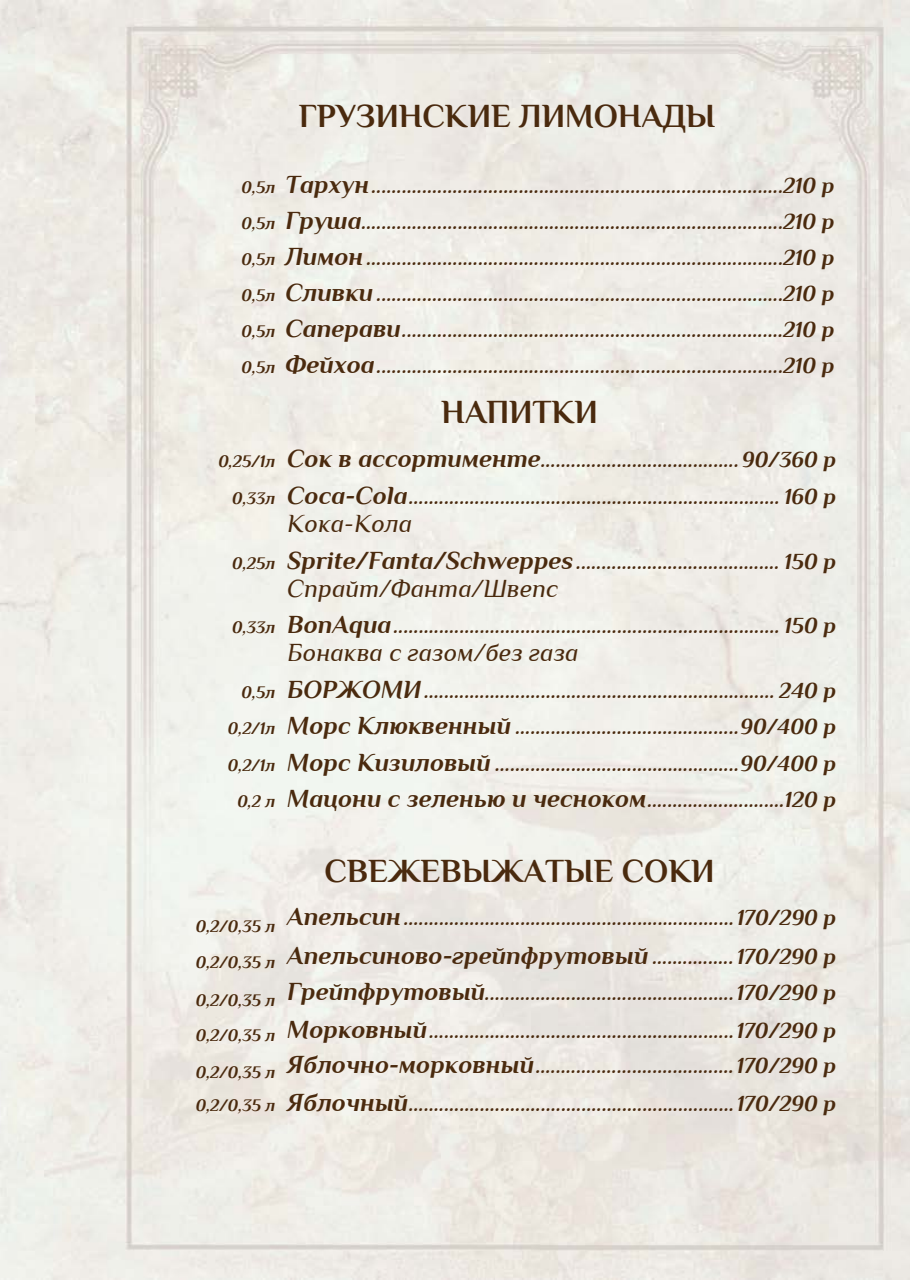
<style>
.page{position:relative;width:910px;height:1280px;background:#fff}
.page>*{position:absolute;margin:0;border:0;box-sizing:border-box;transform-origin:0 0}
.t1{font:700 33px "Philosopher";color:#4a2a0e}
.t2{font:italic 700 25.5px "Philosopher";color:#4a2a0e}
.t3{font:italic 25.5px "Philosopher";color:#4a2a0e}
.t4{font:italic 700 22.5px/36px "Philosopher";color:#4a2a0e;text-align:right}
.s1{font-size:17.25px}
.s2{font-size:25.5px}
.s3{font-size:22.5px}
</style>
<div class="page">
<img style="left:0;top:0;width:910px;height:1280px">
<h1 class="t1" style="left:299px;top:99px;width:418px">ГРУЗИНСКИЕ ЛИМОНАДЫ</h1>
<p class="t4" style="left:242px;top:168px;width:595px;text-align:justify"><span class="s1">0,5л</span> <span class="s2">Тархун</span>.................................................................................210 р <span class="s1">0,5л</span> <span class="s2">Груша</span>...................................................................................210 р <span class="s1">0,5л</span> <span class="s2">Лимон</span>..................................................................................210 р <span class="s1">0,5л</span> <span class="s2">Сливки</span> ................................................................................210 р <span class="s1">0,5л</span> <span class="s2">Саперави</span>...........................................................................210 р <span class="s1">0,5л</span> <span class="s2">Фейхоа</span>................................................................................210 р</p>
<h1 class="t1" style="left:441px;top:395px;width:158px">НАПИТКИ</h1>
<p class="t4" style="left:218px;top:442px;width:619px;line-height:36.6px"><span class="s1">0,25/1л</span> <span class="s2">Сок в ассортименте</span>.......................................90/360 р<br><span class="s1">0,33л</span> <span class="s2">Coca-Cola</span>......................................................................... 160 р</p>
<p class="t3" style="left:287px;top:511px;width:126px">Кока-Кола</p>
<p class="t4" style="left:232px;top:543px;width:606px"><span class="s1">0,25л</span> <span class="s2">Sprite/Fanta/Schweppes</span> ........................................ 150 р</p>
<p class="t3" style="left:287px;top:575px;width:273px">Спрайт/Фанта/Швепс</p>
<p class="t4" style="left:232px;top:608px;width:606px"><span class="s1">0,33л</span> <span class="s2">BonAqua</span>............................................................................ 150 р</p>
<p class="t3" style="left:287px;top:640px;width:293px">Бонаква с газом/без газа</p>
<p class="t4" style="left:228px;top:672px;width:610px;line-height:36.6px"><span class="s1">0,5л</span> <span class="s2">БОРЖОМИ</span>..................................................................... 240 р <span class="s1">0,2/1л</span> <span class="s2">Морс Клюквенный</span> ............................................90/400 р <span class="s1">0,2/1л</span> <span class="s2">Морс Кизиловый</span> ................................................90/400 р <span class="s1">0,2 л</span> <span class="s2">Мацони с зеленью и чесноком</span>...........................120 р</p>
<h1 class="t1" style="left:325px;top:854px;width:392px">СВЕЖЕВЫЖАТЫЕ СОКИ</h1>
<p class="t4" style="left:196px;top:899px;width:642px"><sub>0,2/0,35</sub> <sub>л</sub> <span class="s2">Апельсин</span>.................................................................170/290 р</p>
<p class="t2" style="left:196px;top:942px;width:642px"><sub>0,2/0,35</sub> <sub>л</sub> Апельсиново-грейпфрутовый <span class="s3">................170/290 р</span></p>
<p class="t4" style="left:196px;top:974px;width:642px;line-height:38.2px;text-align:left"><sub>0,2/0,35</sub> <sub>л</sub> <span class="s2">Грейпфрутовый</span>.................................................170/290 р<br><sub>0,2/0,35</sub> <sub>л</sub> <span class="s2">Морковный</span>............................................................170/290 р</p>
<p class="t4" style="left:196px;top:1047px;width:642px;line-height:37.5px;text-align:left"><sub>0,2/0,35</sub> <sub>л</sub> <span class="s2">Яблочно-морковный</span>.......................................170/290 р<br><span class="s1">0,2/0,35 л</span> <span class="s2">Яблочный</span>................................................................170/290 р</p>
</div>
